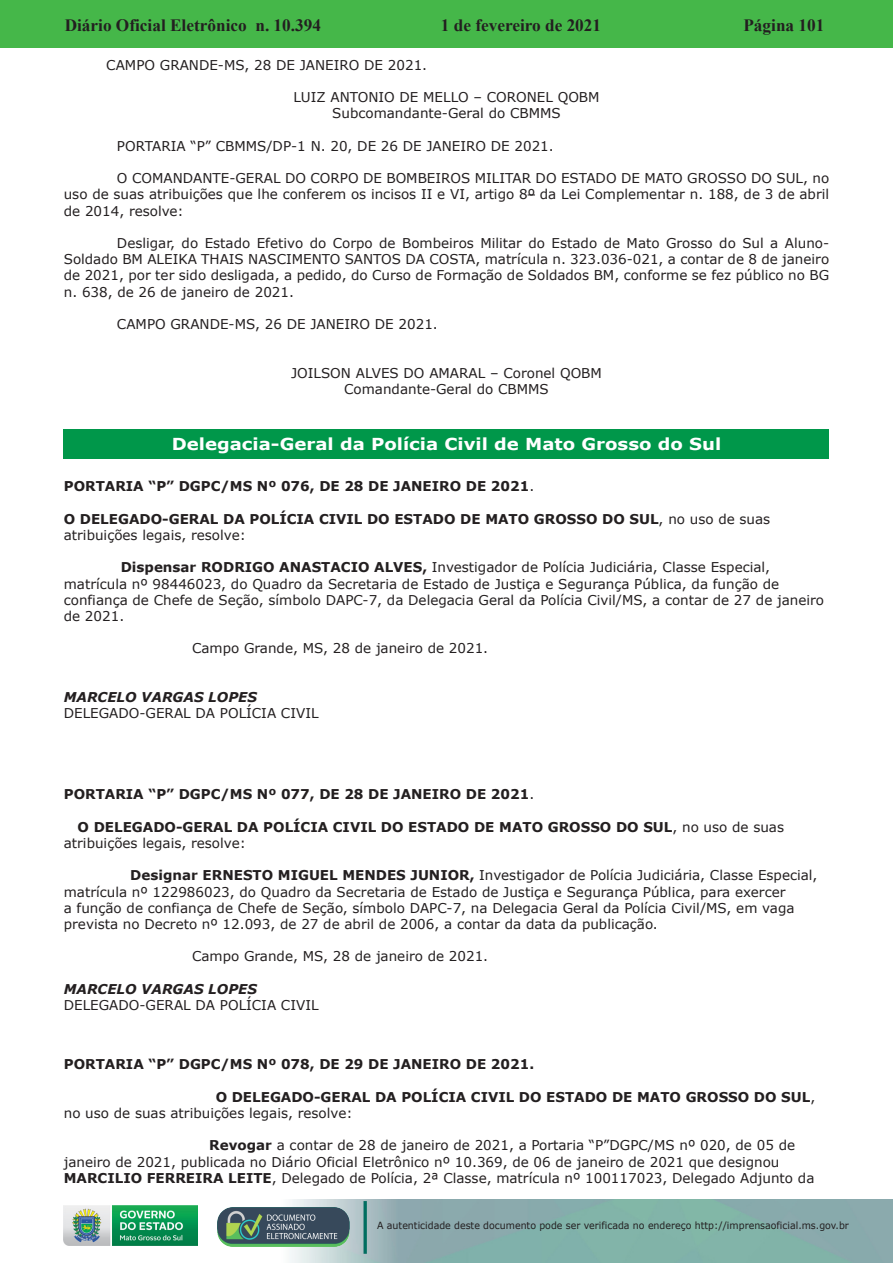
<style>
.page{position:relative;width:893px;height:1263px;background:#fff}
.page>*{position:absolute;margin:0;border:0;box-sizing:border-box;transform-origin:0 0}
.t1{font:700 17.25px "Times New Roman";color:#231f20}
.t2{font:700 16.5px "Verdana";color:#fff;scale:1.1 1}
.t3{font:13.5px/16.2px "Verdana";color:#231f20}
.t4{font:700 13.5px/16.2px "Verdana";color:#231f20}
.t5{font:italic 700 13.5px "Verdana";color:#231f20}
.t6{font:9.9px "Verdana";color:#231f20;scale:.95 1}
.s1{font-weight:400}
.s2{font-weight:700}
</style>
<div class="page">
<div style="left:0;top:0;width:893px;height:48px;background:#45b749"></div>
<img style="left:63px;top:1199px;width:830px;height:64px">
<img style="left:364px;top:1202px;width:2px;height:51px">
<img style="left:218px;top:1207px;width:132px;height:39px">
<img style="left:64px;top:1205px;width:134px;height:41px">
<div style="left:64px;top:429px;width:765px;height:30px;background:#00974a"></div>
<p class="t1" style="left:65px;top:13px;width:258px">Diário Oficial Eletrônico n. 10.394</p>
<p class="t1" style="left:441px;top:13px;width:162px">1 de fevereiro de 2021</p>
<p class="t1" style="left:743px;top:13px;width:82px">Página 101</p>
<p class="t3" style="left:106px;top:57px;width:322px">CAMPO GRANDE-MS, 28 DE JANEIRO DE 2021.</p>
<p class="t3" style="left:293px;top:89px;width:308px;text-align:center">LUIZ ANTONIO DE MELLO – CORONEL QOBM<br>Subcomandante-Geral do CBMMS</p>
<p class="t3" style="left:117px;top:138px;width:438px">PORTARIA “P” CBMMS/DP-1 N. 20, DE 26 DE JANEIRO DE 2021.</p>
<p class="t3" style="left:64px;top:170px;width:767px;text-align:justify;text-indent:53px">O COMANDANTE-GERAL DO CORPO DE BOMBEIROS MILITAR DO ESTADO DE MATO GROSSO DO SUL, no uso de suas atribuições que lhe conferem os incisos II e VI, artigo 8º da Lei Complementar n. 188, de 3 de abril de 2014, resolve:</p>
<p class="t3" style="left:64px;top:235px;width:767px;text-align:justify;text-indent:53px">Desligar, do Estado Efetivo do Corpo de Bombeiros Militar do Estado de Mato Grosso do Sul a Aluno-Soldado BM ALEIKA THAIS NASCIMENTO SANTOS DA COSTA, matrícula n. 323.036-021, a contar de 8 de janeiro de 2021, por ter sido desligada, a pedido, do Curso de Formação de Soldados BM, conforme se fez público no BG n. 638, de 26 de janeiro de 2021.</p>
<p class="t3" style="left:117px;top:316px;width:322px">CAMPO GRANDE-MS, 26 DE JANEIRO DE 2021.</p>
<p class="t3" style="left:291px;top:365px;width:312px;text-align:center">JOILSON ALVES DO AMARAL – Coronel QOBM<br>Comandante-Geral do CBMMS</p>
<p class="t2" style="left:172px;top:433px;width:501px">Delegacia-Geral da Polícia Civil de Mato Grosso do Sul</p>
<p class="t4" style="left:64px;top:478px;width:472px">PORTARIA “P” DGPC/MS Nº 076, DE 28 DE JANEIRO DE 2021<span class="s1">.</span></p>
<p class="t4" style="left:64px;top:511px;width:708px">O DELEGADO-GERAL DA POLÍCIA CIVIL DO ESTADO DE MATO GROSSO DO SUL<span class="s1">, no uso de suas atribuições legais, resolve:</span></p>
<p class="t3" style="left:64px;top:559px;width:762px;text-indent:57px"><span class="s2">Dispensar RODRIGO ANASTACIO ALVES,</span> Investigador de Polícia Judiciária, Classe Especial, matrícula nº 98446023, do Quadro da Secretaria de Estado de Justiça e Segurança Pública, da função de confiança de Chefe de Seção, símbolo DAPC-7, da Delegacia Geral da Polícia Civil/MS, a contar de 27 de janeiro de 2021.</p>
<p class="t3" style="left:192px;top:640px;width:298px">Campo Grande, MS, 28 de janeiro de 2021.</p>
<p class="t5" style="left:64px;top:688px;width:195px">MARCELO VARGAS LOPES</p>
<p class="t3" style="left:64px;top:705px;width:256px">DELEGADO-GERAL DA POLÍCIA CIVIL</p>
<p class="t4" style="left:64px;top:786px;width:472px">PORTARIA “P” DGPC/MS Nº 077, DE 28 DE JANEIRO DE 2021<span class="s1">.</span></p>
<p class="t4" style="left:64px;top:818px;width:722px;text-indent:14px">O DELEGADO-GERAL DA POLÍCIA CIVIL DO ESTADO DE MATO GROSSO DO SUL<span class="s1">, no uso de suas atribuições legais, resolve:</span></p>
<p class="t3" style="left:64px;top:867px;width:755px;text-indent:66px"><span class="s2">Designar ERNESTO MIGUEL MENDES JUNIOR,</span> Investigador de Polícia Judiciária, Classe Especial, matrícula nº 122986023, do Quadro da Secretaria de Estado de Justiça e Segurança Pública, para exercer<br>a função de confiança de Chefe de Seção, símbolo DAPC-7, na Delegacia Geral da Polícia Civil/MS, em vaga prevista no Decreto nº 12.093, de 27 de abril de 2006, a contar da data da publicação.</p>
<p class="t3" style="left:192px;top:948px;width:298px">Campo Grande, MS, 28 de janeiro de 2021.</p>
<p class="t5" style="left:64px;top:979px;width:195px">MARCELO VARGAS LOPES</p>
<p class="t3" style="left:64px;top:997px;width:256px">DELEGADO-GERAL DA POLÍCIA CIVIL</p>
<p class="t4" style="left:64px;top:1056px;width:472px">PORTARIA “P” DGPC/MS Nº 078, DE 29 DE JANEIRO DE 2021.</p>
<p class="t4" style="left:64px;top:1088px;width:753px;text-indent:152px">O DELEGADO-GERAL DA POLÍCIA CIVIL DO ESTADO DE MATO GROSSO DO SUL<span class="s1">, no uso de suas atribuições legais, resolve:</span></p>
<p class="t3" style="left:64px;top:1137px;width:752px;text-indent:145px"><span class="s2">Revogar</span> a contar de 28 de janeiro de 2021, a Portaria “P”DGPC/MS nº 020, de 05 de janeiro de 2021, publicada no Diário Oficial Eletrônico nº 10.369, de 06 de janeiro de 2021 que designou<br><span class="s2">MARCILIO FERREIRA LEITE</span>, Delegado de Polícia, 2ª Classe, matrícula nº 100117023, Delegado Adjunto da</p>
<p class="t6" style="left:377px;top:1219px;width:498px">A autenticidade deste documento pode ser verificada no endereço http://imprensaoficial.ms.gov.br</p>
</div>
